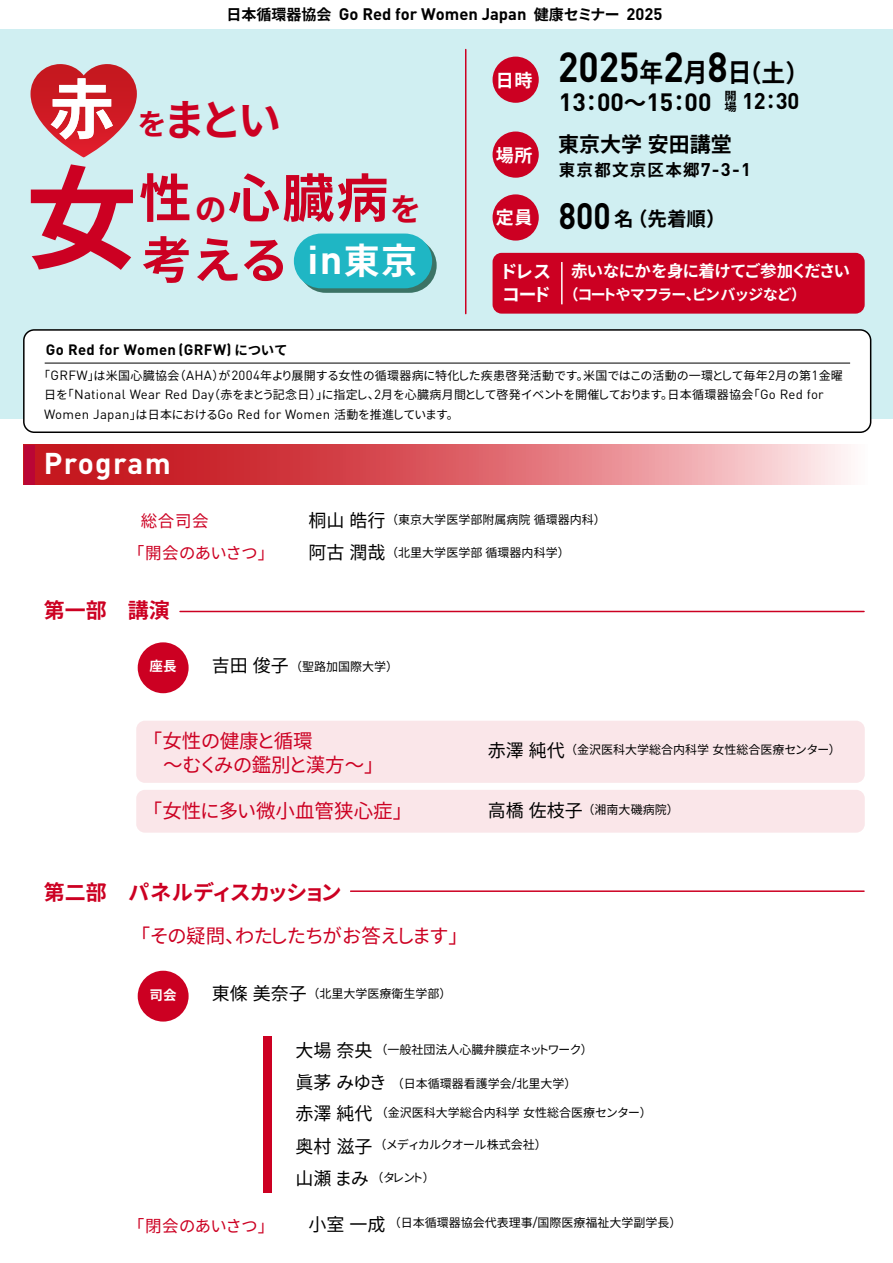
<style>
.page{position:relative;width:893px;height:1263px;background:#fff}
.page>*{position:absolute;margin:0;border:0;box-sizing:border-box;transform-origin:0 0}
.t1{font:52.05px "Gen Shin Gothic P Bold";color:#c02}
.t2{font:49.95px "Gen Shin Gothic P Bold";color:#c02}
.t3{font:43.5px "Gen Shin Gothic P Bold";color:#c02}
.t4{font:700 41.4px "DIN Pro";color:#000;scale:.9 1}
.t5{font:700 39.6px "DIN Pro";color:#fff}
.t6{font:29.85px "Gen Shin Gothic P Bold";color:#c02}
.t7{font:700 29.7px "DIN Pro";letter-spacing:.045em;color:#fff}
.t8{font:700 24.75px "DIN Pro";color:#000}
.t9{font:700 22.5px "DIN Pro";color:#000}
.t10{font:21px "Gen Shin Gothic P Bold";color:#c02}
.t11{font:21px "Gen Shin Gothic P Bold";color:#000}
.t12{font:19.5px/23.4px "Gen Shin Gothic P Regular";color:#c02}
.t13{font:19.5px "Gen Shin Gothic P Bold";color:#000}
.t14{font:18px/31.8px "Gen Shin Gothic P Regular";color:#000}
.t15{font:18px/22.5px "Gen Shin Gothic P Bold";letter-spacing:.04em;color:#fff}
.t16{font:700 16.5px "DIN Pro";color:#000}
.t17{font:16.5px "Gen Shin Gothic P Regular";letter-spacing:.04em;color:#c02}
.t18{font:16.5px "Gen Shin Gothic P Bold";color:#fff}
.t19{font:16.5px "Gen Shin Gothic P Bold";letter-spacing:.075em;color:#000}
.t20{font:15px "Gen Shin Gothic P Bold";color:#fff}
.t21{font:700 14.85px "DIN Pro";letter-spacing:.025em;color:#000}
.t22{font:13.5px "Gen Shin Gothic P Bold";color:#fff}
.t23{font:13.2px "DIN Pro";letter-spacing:.025em;color:#000}
.t24{font:12px "Gen Shin Gothic P Regular";color:#000}
.t25{font:12px/19.5px "Gen Shin Gothic P Regular";letter-spacing:.025em;color:#000}
.s1{font-family:"Gen Shin Gothic P Bold";font-weight:400;font-size:15px}
.s2{font-size:65.25px;color:#fff}
.s3{font-size:112.5px}
.s4{font-size:32.1px}
.s5{font-family:"Gen Shin Gothic P Bold";font-weight:400;font-size:36px}
.s6{font-family:"Gen Shin Gothic P Bold";font-weight:400;font-size:26.4px}
.s7{font-family:"Gen Shin Gothic P Bold";font-weight:400;font-size:24.45px}
.s8{font-family:"Gen Shin Gothic P Bold";font-weight:400;font-size:22.5px}
.s9{font-family:"Gen Shin Gothic P Bold";font-weight:400;font-size:20.4px}
.s10{font-family:"DIN Pro";font-weight:700;font-size:18.15px}
.s11{font-size:18px;color:#fff}
.s12{font-family:"DIN Pro";font-weight:700;font-size:36.3px}
.s13{font-family:"Gen Shin Gothic P Bold";font-weight:400;font-size:13.5px}
.s14{font-family:"DIN Pro";font-size:13.2px}
.s15{font-family:"Gen Shin Gothic P Regular";font-size:12px}
.s16{font-size:18px}
</style>
<div class="page">
<div style="left:0;top:29px;width:892px;height:390px;background:#d0eff2"></div>
<div style="left:492px;top:253px;width:372px;height:61px;background:#c02;border-radius:9px"></div>
<div style="left:492px;top:57px;width:46px;height:46px;background:#c02;border-radius:50%"></div>
<div style="left:492px;top:194px;width:46px;height:47px;background:#c02;border-radius:50%"></div>
<div style="left:492px;top:132px;width:46px;height:46px;background:#c02;border-radius:50%"></div>
<svg style="left:35px;top:445px;width:813px;height:40px;background:#dd676d"></svg>
<div style="left:24px;top:445px;width:11px;height:40px;background:#ba0635"></div>
<div style="left:263px;top:1036px;width:9px;height:156px;background:#c02"></div>
<div style="left:136px;top:721px;width:728px;height:62px;background:#fae6e9;border-radius:9px"></div>
<div style="left:136px;top:790px;width:728px;height:43px;background:#fae6e9;border-radius:9px"></div>
<div style="left:24px;top:330px;width:846px;height:102px;background:#fff;border-radius:10px"></div>
<div style="left:23px;top:329px;width:848px;height:104px;border:2px solid #000;border-radius:10px"></div>
<hr style="left:45px;top:363px;width:805px;height:1px;background:#000">
<hr style="left:465px;top:50px;width:1px;height:264px;background:#c02">
<hr style="left:180px;top:611px;width:684px;height:1px;background:#c02">
<hr style="left:561px;top:262px;width:1px;height:42px;background:#fff">
<div style="left:138px;top:642px;width:51px;height:51px;background:#c02;border-radius:25px"></div>
<div style="left:138px;top:971px;width:51px;height:51px;background:#c02;border-radius:25px"></div>
<hr style="left:350px;top:890px;width:514px;height:2px;background:#c02">
<svg style="left:298px;top:238px;width:138px;height:55px"></svg>
<div style="left:294px;top:234px;width:138px;height:54px;background:#1fb6c4;border-radius:27px"></div>
<svg style="left:31px;top:64px;width:106px;height:93px"></svg>
<h3 class="t16" style="left:226px;top:1px;width:437px"><span class="s1">日本循環器協会</span> Go Red for Women Japan <span class="s1">健康セミナー</span> 2025</h3>
<h3 class="t3" style="left:49px;top:87px;width:233px"><span class="s2">赤</span> まとい</h3>
<h3 class="t6" style="left:138px;top:101px;width:29px">を</h3>
<h1 class="t1" style="left:25px;top:158px;width:396px"><span class="s3">女</span>性<span class="s4">の</span>心臓病<span class="s4">を</span></h1>
<h2 class="t2" style="left:142px;top:222px;width:145px">考える</h2>
<h3 class="t5" style="left:307px;top:226px;width:111px">in<span class="s5">東京</span></h3>
<h3 class="t15" style="left:496px;top:69px;width:38px">日時</h3>
<h3 class="t4" style="left:558px;top:32px;width:267px">2025<span class="s6">年</span>2<span class="s6">月</span>8<span class="s6">日</span><span class="s7">（土）</span></h3>
<h3 class="t8" style="left:559px;top:81px;width:178px">13<span class="s8">：</span>00<span class="s8">～</span>15<span class="s8">：</span>00 <sup>開</sup></h3>
<h3 class="t9" style="left:724px;top:82px;width:76px"><sub>場</sub> 12<span class="s9">：</span>30</h3>
<h3 class="t11" style="left:558px;top:129px;width:175px">東京大学安田講堂</h3>
<h3 class="t19" style="left:559px;top:158px;width:193px">東京都文京区本郷<span class="s10">7-3-1</span></h3>
<h3 class="t15" style="left:496px;top:143px;width:38px">場所</h3>
<h3 class="t13" style="left:496px;top:203px;width:221px"><span class="s11">定員</span> <span class="s12">800</span> 名（先着順）</h3>
<h3 class="t15" style="left:503px;top:260px;width:49px">ドレスコード</h3>
<h3 class="t18" style="left:571px;top:258px;width:280px">赤いなにかを身に着けてご参加ください</h3>
<p class="t20" style="left:571px;top:283px;width:229px">（コートやマフラー、ピンバッジなど）</p>
<p class="t21" style="left:46px;top:337px;width:242px">Go Red for Women (GRFW) <span class="s13">について</span></p>
<p class="t25" style="left:44px;top:365px;width:800px">「<span class="s14">GRFW</span>」は米国心臓協会（<span class="s14">AHA</span>）が<span class="s14">2004</span>年より展開する女性の循環器病に特化した疾患啓発活動です。米国ではこの活動の一環として毎年<span class="s14">2</span>月の第<span class="s14">1</span>金曜日を「<span class="s14">National Wear Red Day</span>（赤をまとう記念日）」に指定し、<span class="s14">2</span>月を心臓病月間として啓発イベントを開催しております。日本循環器協会「<span class="s14">Go Red for</span></p>
<p class="t23" style="left:44px;top:403px;width:410px">Women Japan<span class="s15">」は日本における</span>Go Red for Women <span class="s15">活動を推進しています。</span></p>
<h3 class="t7" style="left:44px;top:439px;width:129px">Program</h3>
<h3 class="t14" style="left:308px;top:504px;width:78px">桐山皓行</h3>
<h3 class="t17" style="left:141px;top:509px;width:69px">総合司会</h3>
<p class="t24" style="left:392px;top:511px;width:209px">（東京大学医学部附属病院循環器内科）</p>
<h3 class="t17" style="left:136px;top:542px;width:131px">「開会のあいさつ」</h3>
<p class="t24" style="left:308px;top:544px;width:257px"><span class="s16">阿古潤哉</span>（北里大学医学部循環器内科学）</p>
<h3 class="t10" style="left:44px;top:594px;width:127px">第一部　講演</h3>
<p class="t22" style="left:150px;top:656px;width:28px">座長</p>
<h3 class="t14" style="left:212px;top:650px;width:78px">吉田俊子</h3>
<p class="t24" style="left:296px;top:658px;width:97px">（聖路加国際大学）</p>
<h3 class="t12" style="left:163px;top:729px;width:212px;text-indent:-11px">「女性の健康と循環<br>〜むくみの鑑別と漢⽅〜」</h3>
<p class="t24" style="left:571px;top:741px;width:265px">（金沢医科大学総合内科学女性総合医療センター）</p>
<h3 class="t12" style="left:153px;top:800px;width:251px">「女性に多い微小血管狭心症」</h3>
<p class="t24" style="left:588px;top:801px;width:85px">（湘南大磯病院）</p>
<h3 class="t14" style="left:487px;top:734px;width:78px">赤澤純代</h3>
<h3 class="t14" style="left:487px;top:795px;width:96px">高橋佐枝子</h3>
<h3 class="t10" style="left:44px;top:876px;width:299px">第二部　パネルディスカッション</h3>
<h3 class="t12" style="left:141px;top:924px;width:319px">「その疑問、わたしたちがお答えします」</h3>
<p class="t22" style="left:150px;top:984px;width:28px">司会</p>
<h3 class="t14" style="left:212px;top:978px;width:96px">東條美奈子</h3>
<p class="t24" style="left:313px;top:985px;width:133px">（北里大学医療衛生学部）</p>
<h3 class="t14" style="left:295px;top:1035px;width:91px">大場奈央眞茅みゆき赤澤純代奥村滋子山瀬まみ</h3>
<p class="t24" style="left:381px;top:1041px;width:207px">（一般社団法人心臓弁膜症ネットワーク）</p>
<p class="t24" style="left:398px;top:1075px;width:174px">（日本循環器看護学会<span class="s14">/</span>北里大学）</p>
<p class="t24" style="left:382px;top:1104px;width:265px">（金沢医科大学総合内科学女性総合医療センター）</p>
<p class="t24" style="left:380px;top:1136px;width:162px">（メディカルクオール株式会社）</p>
<p class="t24" style="left:377px;top:1169px;width:53px">（タレント）</p>
<p class="t24" style="left:395px;top:1214px;width:282px">（日本循環器協会代表理事<span class="s14">/</span>国際医療福祉大学副学⻑）</p>
<h3 class="t17" style="left:136px;top:1214px;width:131px">「閉会のあいさつ」</h3>
<h3 class="t14" style="left:308px;top:1208px;width:78px">小室一成</h3>
</div>
